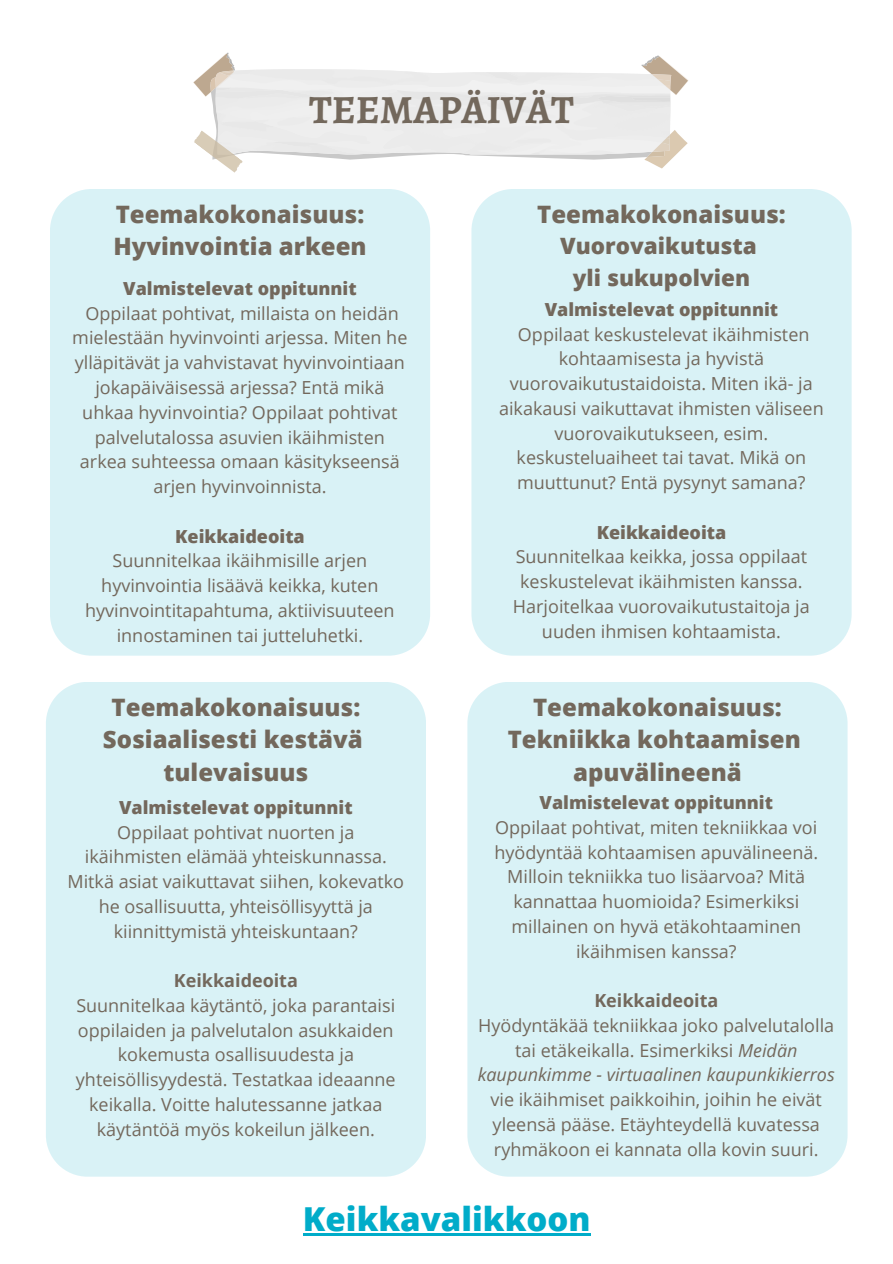
<style>
.page{position:relative;width:893px;height:1264px;background:#fff}
.page>*{position:absolute;margin:0;border:0;box-sizing:border-box;transform-origin:0 0}
.t1{font:700 40.05px "Alegreya";color:#73685c}
.t2{font:800 33px "Open Sans";color:#00acc9}
.t3{font:800 24px "Open Sans";color:#73685c}
.t4{font:800 22.5px "Open Sans";color:#73685c}
.t5{font:18px/24.8px "Open Sans";color:#73685c;text-align:center}
.t6{font:800 18px "Open Sans";color:#73685c}
.t7{font:700 18px "Open Sans";color:#73685c}
.s1{font-style:italic}
</style>
<div class="page">
<div style="left:50px;top:189px;width:380px;height:466px;background:#d9f2f6"></div>
<div style="left:471px;top:189px;width:380px;height:466px;background:#d9f2f6"></div>
<div style="left:46px;top:682px;width:380px;height:494px;background:#d9f2f6"></div>
<div style="left:467px;top:682px;width:380px;height:494px;background:#d9f2f6"></div>
<svg style="left:193px;top:53px;width:495px;height:120px"></svg>
<hr style="left:303px;top:1232px;width:287px;height:3px;background:#00acc9">
<p class="t1" style="left:309px;top:82px;width:266px">TEEMAPÄIVÄT</p>
<p class="t3" style="left:116px;top:197px;width:250px">Teemakokonaisuus:</p>
<p class="t3" style="left:113px;top:230px;width:255px">Hyvinvointia arkeen</p>
<p class="t6" style="left:123px;top:276px;width:235px">Valmistelevat oppitunnit</p>
<p class="t5" style="left:72px;top:300px;width:336px">Oppilaat pohtivat, millaista on heidän mielestään hyvinvointi arjessa. Miten he ylläpitävät ja vahvistavat hyvinvointiaan jokapäiväisessä arjessa? Entä mikä uhkaa hyvinvointia? Oppilaat pohtivat palvelutalossa asuvien ikäihmisten arkea suhteessa omaan käsitykseensä arjen hyvinvoinnista.</p>
<p class="t6" style="left:175px;top:523px;width:131px">Keikkaideoita</p>
<p class="t5" style="left:85px;top:548px;width:311px">Suunnitelkaa ikäihmisille arjen hyvinvointia lisäävä keikka, kuten hyvinvointitapahtuma, aktiivisuuteen innostaminen tai jutteluhetki.</p>
<p class="t3" style="left:112px;top:690px;width:250px">Teemakokonaisuus:</p>
<p class="t3" style="left:103px;top:722px;width:261px">Sosiaalisesti kestävä</p>
<p class="t3" style="left:163px;top:755px;width:146px">tulevaisuus</p>
<p class="t6" style="left:119px;top:794px;width:235px">Valmistelevat oppitunnit</p>
<p class="t5" style="left:67px;top:819px;width:338px">Oppilaat pohtivat nuorten ja ikäihmisten elämää yhteiskunnassa.<br>Mitkä asiat vaikuttavat siihen, kokevatko he osallisuutta, yhteisöllisyyttä ja kiinnittymistä yhteiskuntaan?</p>
<p class="t7" style="left:174px;top:967px;width:126px">Keikkaideoita</p>
<p class="t5" style="left:76px;top:992px;width:321px">Suunnitelkaa käytäntö, joka parantaisi oppilaiden ja palvelutalon asukkaiden kokemusta osallisuudesta ja yhteisöllisyydestä. Testatkaa ideaanne keikalla. Voitte halutessanne jatkaa käytäntöä myös kokeilun jälkeen.</p>
<p class="t3" style="left:537px;top:197px;width:250px">Teemakokonaisuus:</p>
<p class="t4" style="left:560px;top:230px;width:198px">Vuorovaikutusta</p>
<p class="t4" style="left:573px;top:262px;width:179px">yli sukupolvien</p>
<p class="t6" style="left:544px;top:296px;width:235px">Valmistelevat oppitunnit</p>
<p class="t5" style="left:499px;top:321px;width:326px">Oppilaat keskustelevat ikäihmisten kohtaamisesta ja hyvistä vuorovaikutustaidoista. Miten ikä- ja aikakausi vaikuttavat ihmisten väliseen vuorovaikutukseen, esim. keskusteluaiheet tai tavat. Mikä on muuttunut? Entä pysynyt samana?</p>
<p class="t6" style="left:596px;top:519px;width:131px">Keikkaideoita</p>
<p class="t5" style="left:513px;top:544px;width:298px">Suunnitelkaa keikka, jossa oppilaat keskustelevat ikäihmisten kanssa.<br>Harjoitelkaa vuorovaikutustaitoja ja uuden ihmisen kohtaamista.</p>
<p class="t3" style="left:533px;top:690px;width:250px">Teemakokonaisuus:</p>
<p class="t3" style="left:507px;top:722px;width:294px">Tekniikka kohtaamisen</p>
<p class="t3" style="left:573px;top:755px;width:170px">apuvälineenä</p>
<p class="t6" style="left:539px;top:789px;width:235px">Valmistelevat oppitunnit</p>
<p class="t5" style="left:494px;top:814px;width:325px">Oppilaat pohtivat, miten tekniikkaa voi hyödyntää kohtaamisen apuvälineenä.<br>Milloin tekniikka tuo lisäarvoa? Mitä kannattaa huomioida? Esimerkiksi millainen on hyvä etäkohtaaminen ikäihmisen kanssa?</p>
<p class="t7" style="left:594px;top:987px;width:126px">Keikkaideoita</p>
<p class="t5" style="left:477px;top:1012px;width:358px">Hyödyntäkää tekniikkaa joko palvelutalolla tai etäkeikalla. Esimerkiksi <span class="s1">Meidän kaupunkimme - virtuaalinen kaupunkikierros </span>vie ikäihmiset paikkoihin, joihin he eivät yleensä pääse. Etäyhteydellä kuvatessa ryhmäkoon ei kannata olla kovin suuri.</p>
<p class="t2" style="left:303px;top:1195px;width:289px">Keikkavalikkoon</p>
</div>
